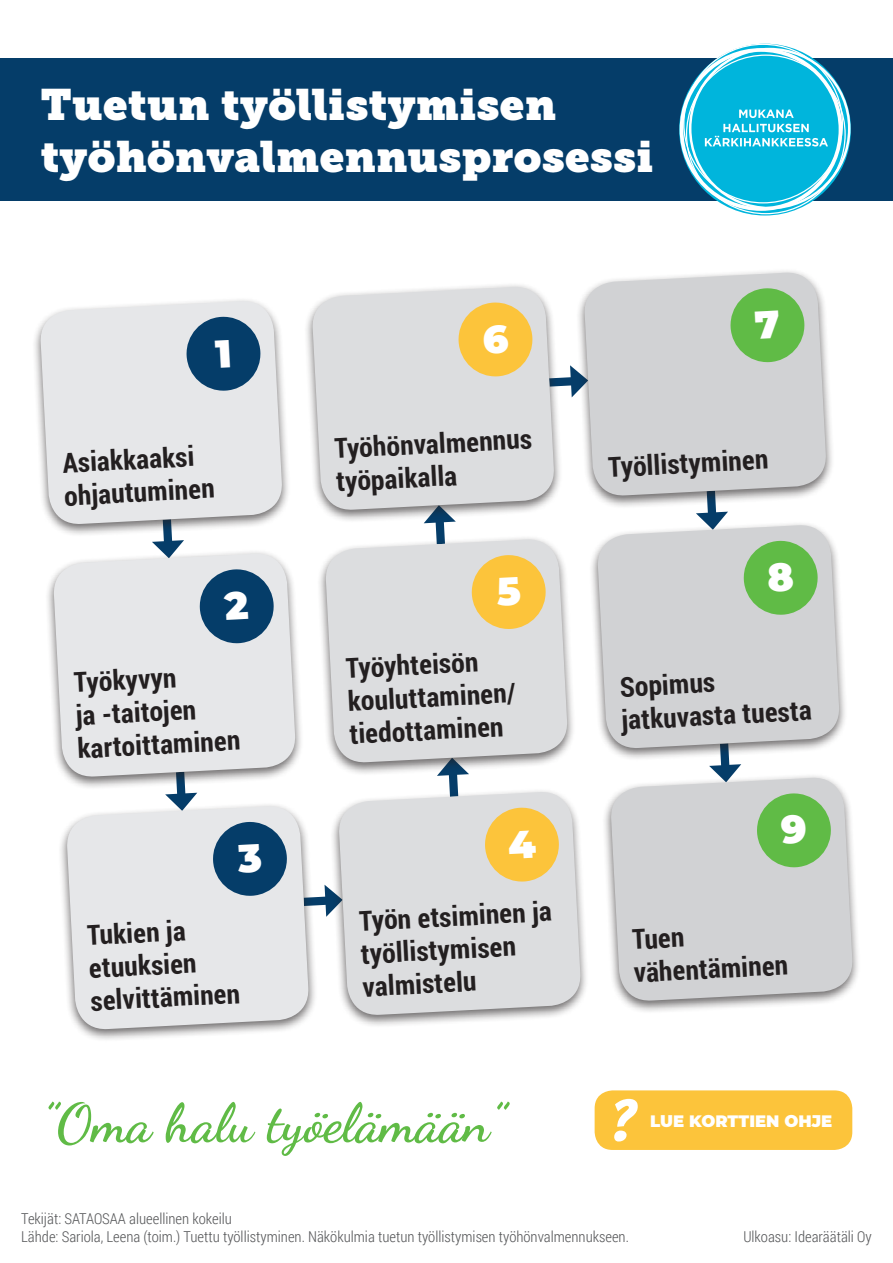
<style>
.page{position:relative;width:893px;height:1263px;background:#fff}
.page>*{position:absolute;margin:0;border:0;box-sizing:border-box;transform-origin:0 0}
.Otsikot{font:700 54px "Dancing Script";color:#60bb46}
.Otsikot-2{font:43.5px/52.5px "Museo Slab";letter-spacing:.01em;color:#fff}
.Otsikot-3{font:700 27.45px/33px "Roboto Condensed";color:#231f20}
.Otsikot-4{font:900 16.5px "Montserrat";color:#fff}
.Otsikot-5{font:300 15px/18px "Roboto Condensed";color:#57585a}
</style>
<div class="page">
<div style="left:0;top:58px;width:893px;height:143px;background:#053d69"></div>
<svg style="left:152px;top:537px;width:32px;height:12px"></svg>
<svg style="left:424px;top:523px;width:21px;height:12px"></svg>
<svg style="left:696px;top:509px;width:32px;height:12px"></svg>
<svg style="left:165px;top:790px;width:32px;height:12px"></svg>
<svg style="left:448px;top:776px;width:10px;height:11px"></svg>
<svg style="left:709px;top:761px;width:32px;height:12px"></svg>
<svg style="left:317px;top:885px;width:13px;height:32px"></svg>
<svg style="left:563px;top:365px;width:13px;height:32px"></svg>
<div style="left:45px;top:549px;width:259px;height:241px;background:#231f20;opacity:.66"></div>
<svg style="left:52px;top:552px;width:245px;height:226px;background:#e4e5e6"></svg>
<div style="left:58px;top:802px;width:259px;height:240px;background:#231f20;opacity:.66"></div>
<svg style="left:66px;top:805px;width:244px;height:226px;background:#e4e5e7"></svg>
<div style="left:589px;top:521px;width:259px;height:240px;background:#231f20;opacity:.66"></div>
<svg style="left:596px;top:524px;width:245px;height:225px;background:#d1d2d4"></svg>
<div style="left:602px;top:773px;width:259px;height:241px;background:#231f20;opacity:.66"></div>
<svg style="left:610px;top:776px;width:244px;height:226px;background:#d2d3d4"></svg>
<div style="left:317px;top:535px;width:259px;height:241px;background:#231f20;opacity:.66"></div>
<svg style="left:324px;top:538px;width:245px;height:226px;background:#dbdcde"></svg>
<div style="left:330px;top:787px;width:259px;height:241px;background:#231f20;opacity:.66"></div>
<svg style="left:338px;top:790px;width:244px;height:226px;background:#dbdcde"></svg>
<div style="left:576px;top:268px;width:259px;height:241px;background:#231f20;opacity:.66"></div>
<svg style="left:583px;top:271px;width:244px;height:226px;background:#d2d2d4"></svg>
<div style="left:304px;top:282px;width:259px;height:241px;background:#231f20;opacity:.66"></div>
<svg style="left:311px;top:285px;width:244px;height:226px;background:#dbdcde"></svg>
<div style="left:32px;top:297px;width:259px;height:240px;background:#231f20;opacity:.66"></div>
<svg style="left:39px;top:300px;width:244px;height:225px;background:#e4e5e7"></svg>
<svg style="left:680px;top:44px;width:170px;height:170px"></svg>
<div style="left:595px;top:1090px;width:257px;height:60px;background:#fcc43b;border-radius:18px"></div>
<svg style="left:614px;top:1099px;width:24px;height:42px"></svg>
<svg style="left:186px;top:316px;width:75px;height:76px;background:#3d6788"></svg>
<svg style="left:199px;top:568px;width:76px;height:76px;background:#3f698a"></svg>
<svg style="left:212px;top:821px;width:76px;height:76px;background:#3f698a"></svg>
<svg style="left:457px;top:302px;width:76px;height:75px;background:#f3ca63"></svg>
<svg style="left:471px;top:554px;width:76px;height:76px;background:#f3ca65"></svg>
<svg style="left:484px;top:807px;width:76px;height:75px;background:#f3ca63"></svg>
<svg style="left:729px;top:287px;width:76px;height:76px;background:#7dc06a"></svg>
<svg style="left:743px;top:540px;width:76px;height:76px;background:#7dc06a"></svg>
<svg style="left:756px;top:792px;width:76px;height:76px;background:#7dc06a"></svg>
<p class="Otsikot-2" style="left:41px;top:79px;width:614px">Tuetun työllistymisen työhönvalmennusprosessi</p>
<p class="Otsikot-3" style="left:62px;top:445px;width:152px;rotate:-3deg">Asiakkaaksi ohjautuminen</p>
<p class="Otsikot-3" style="left:73px;top:665px;width:164px;rotate:-3deg">Työkyvyn<br>ja -taitojen kartoittaminen</p>
<p class="Otsikot-3" style="left:334px;top:431px;width:199px;rotate:-3deg">Työhönvalmennus työpaikalla</p>
<p class="Otsikot-3" style="left:345px;top:651px;width:169px;rotate:-3deg">Työyhteisön kouluttaminen/ tiedottaminen</p>
<p class="Otsikot-3" style="left:607px;top:450px;width:162px;rotate:-3deg">Työllistyminen</p>
<p class="Otsikot-3" style="left:619px;top:669px;width:192px;rotate:-3deg">Sopimus jatkuvasta tuesta</p>
<p class="Otsikot-3" style="left:86px;top:918px;width:151px;rotate:-3deg">Tukien ja etuuksien selvittäminen</p>
<p class="Otsikot-3" style="left:358px;top:903px;width:194px;rotate:-3deg">Työn etsiminen ja työllistymisen</p>
<p class="Otsikot-3" style="left:362px;top:969px;width:115px;rotate:-3deg">valmistelu</p>
<p class="Otsikot" style="left:41px;top:1089px;width:466px">”Oma halu työelämään”</p>
<p class="Otsikot-3" style="left:631px;top:922px;width:54px;rotate:-3deg">Tuen</p>
<p class="Otsikot-3" style="left:633px;top:955px;width:156px;rotate:-3deg">vähentäminen</p>
<p class="Otsikot-4" style="left:650px;top:1108px;width:184px">LUE KORTTIEN OHJE</p>
<p class="Otsikot-5" style="left:21px;top:1209px;width:609px">Tekijät: SATAOSAA alueellinen kokeilu<br>Lähde: Sariola, Leena (toim.) Tuettu työllistyminen. Näkökulmia tuetun työllistymisen työhönvalmennukseen.</p>
<p class="Otsikot-5" style="left:743px;top:1227px;width:130px">Ulkoasu: Idearäätäli Oy</p>
</div>
